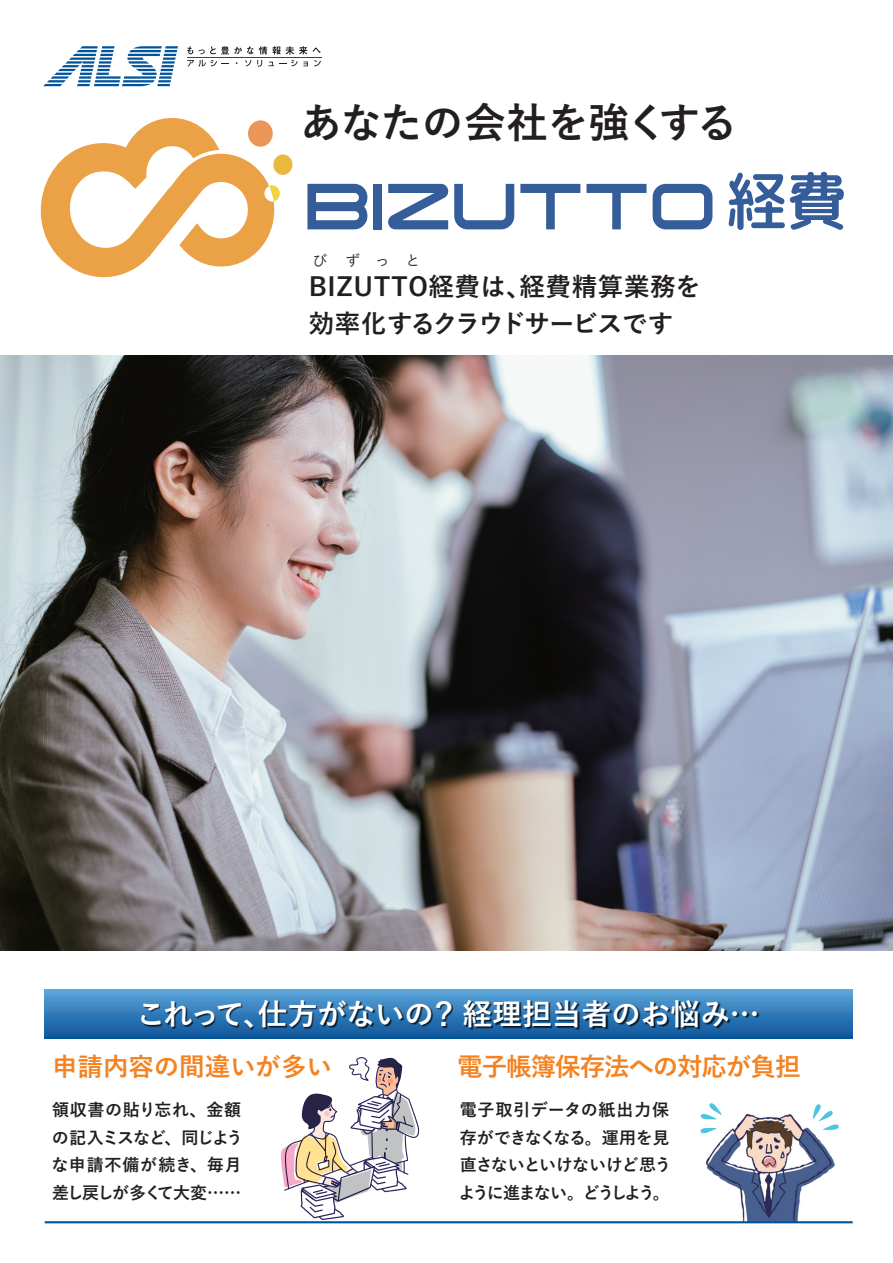
<style>
.page{position:relative;width:893px;height:1263px;background:#fff}
.page>*{position:absolute;margin:0;border:0;box-sizing:border-box;transform-origin:0 0}
.t1{font:700 41.4px "Yu Go Pr 6 N";letter-spacing:-.025em;color:#231f20}
.t2{font:700 29.7px "Yu Go Pr 6 N";letter-spacing:-.005em;color:#fff}
.t3{font:700 25.5px/37.2px "Yu Go Pr 6 N";letter-spacing:.02em;color:#231f20}
.t4{font:700 25.5px "Yu Go Pr 6 N";letter-spacing:-.04em;color:#f58220}
.t5{font:700 25.5px "Yu Go Pr 6 N";letter-spacing:-.005em;color:#f58220}
.t6{font:700 16.95px/27.6px "Yu Go Pr 6 N";letter-spacing:-.035em;color:#231f20}
.t7{font:700 16.95px/27.6px "Yu Go Pr 6 N";letter-spacing:-.01em;color:#231f20}
.t8{font:500 14.85px "Yu Go Pr 6 N";color:#231f20}
</style>
<div class="page">
<img style="left:704px;top:1113px;width:131px;height:108px">
<svg style="left:701px;top:1103px;width:21px;height:16px"></svg>
<svg style="left:701px;top:1128px;width:16px;height:5px"></svg>
<svg style="left:813px;top:1104px;width:26px;height:26px"></svg>
<hr style="left:45px;top:1221px;width:808px;height:2px;background:#01549c">
<div style="left:45px;top:990px;width:808px;height:48px;background:linear-gradient(to bottom,#5ba4d9,#0d569b)"></div>
<svg style="left:187px;top:46px;width:134px;height:21px"></svg>
<hr style="left:187px;top:57px;width:134px;height:1px;background:#01549c">
<svg style="left:43px;top:46px;width:135px;height:40px"></svg>
<img style="left:138px;top:998px;width:624px;height:40px">
<svg style="left:307px;top:184px;width:61px;height:45px"></svg>
<div style="left:373px;top:184px;width:9px;height:45px;background:#345d9a"></div>
<svg style="left:388px;top:184px;width:60px;height:45px"></svg>
<svg style="left:454px;top:184px;width:60px;height:45px"></svg>
<svg style="left:520px;top:184px;width:60px;height:45px"></svg>
<svg style="left:586px;top:184px;width:60px;height:45px"></svg>
<svg style="left:652px;top:184px;width:61px;height:45px"></svg>
<div style="left:273px;top:154px;width:19px;height:21px;background:#e9b83f;border-radius:50%"></div>
<svg style="left:274px;top:185px;width:6px;height:16px"></svg>
<svg style="left:40px;top:118px;width:234px;height:160px"></svg>
<svg style="left:729px;top:172px;width:115px;height:58px"></svg>
<svg style="left:281px;top:1057px;width:139px;height:165px"></svg>
<img style="left:0;top:356px;width:893px;height:595px">
<h1 class="t1" style="left:300px;top:100px;width:439px">あなたの会社を強くする</h1>
<p class="t8" style="left:312px;top:246px;width:110px">び ずっと</p>
<h3 class="t3" style="left:309px;top:268px;width:393px">BIZUTTO経費は、経費精算業務を効率化するクラウドサービスです</h3>
<h2 class="t2" style="left:136px;top:997px;width:625px">これって、仕方がないの？ 経理担当者のお悩み…</h2>
<h3 class="t5" style="left:52px;top:1052px;width:281px">申請内容の間違いが多い</h3>
<p class="t7" style="left:51px;top:1096px;width:193px">領収書の貼り忘れ、金額の記入ミスなど、同じような申請不備が続き、毎月差し戻しが多くて大変……</p>
<h3 class="t4" style="left:457px;top:1052px;width:345px">電子帳簿保存法への対応が負担</h3>
<p class="t6" style="left:458px;top:1096px;width:214px">電子取引データの紙出力保存ができなくなる。運用を見直さないといけないけど思うように進まない。どうしよう。</p>
</div>
